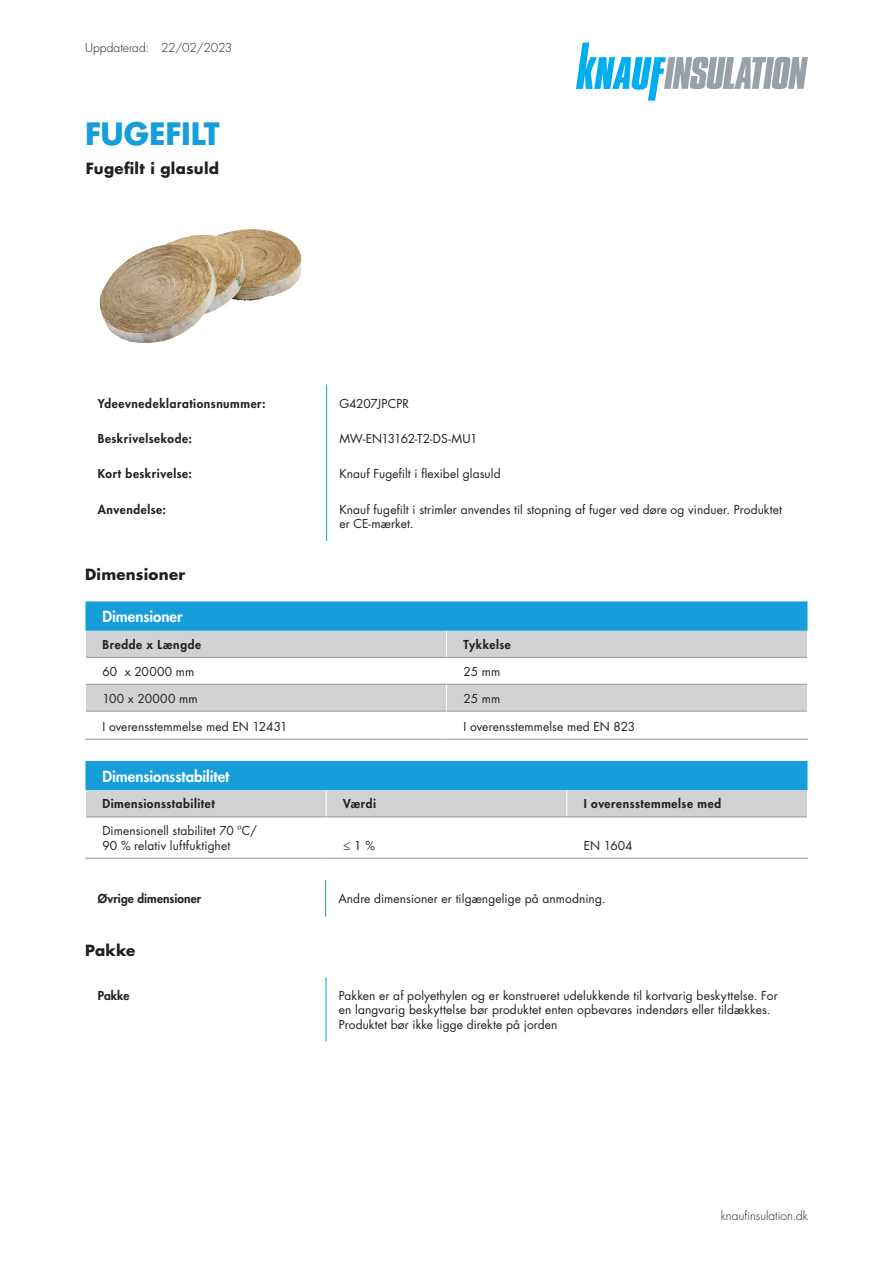
<style>
.page{position:relative;width:893px;height:1263px;background:#fff}
.page>*{position:absolute;margin:0;border:0;box-sizing:border-box;transform-origin:0 0}
.t1{font:700 30px "Futura Std";letter-spacing:-.005em;color:#159eda}
.t2{font:700 15px "Futura Std";letter-spacing:.015em;color:#231f20}
.t3{font:800 15px "Futura Std";letter-spacing:-.005em;color:#fff}
.t4{font:12px/14.4px "Futura Std";letter-spacing:.01em;color:#231f20}
.t5{font:800 12px "Futura Std";letter-spacing:.045em;color:#231f20}
.t6{font:300 12px "Futura Std";color:#231f20}
.t7{font:12px "Futura Std";letter-spacing:-.035em;color:#231f20}
.t8{font:800 12px "Futura Std";letter-spacing:.01em;color:#231f20}
</style>
<div class="page">
<hr style="left:326px;top:385px;width:1px;height:35px;background:#159eda">
<hr style="left:326px;top:420px;width:1px;height:36px;background:#159eda">
<hr style="left:326px;top:456px;width:1px;height:35px;background:#159eda">
<hr style="left:326px;top:491px;width:1px;height:50px;background:#159eda">
<hr style="left:85px;top:739px;width:361px;height:1px;background:#939598">
<hr style="left:446px;top:739px;width:362px;height:1px;background:#939598">
<svg style="left:85px;top:601px;width:723px;height:138px"></svg>
<svg style="left:85px;top:761px;width:723px;height:56px;background:#6eb6d7"></svg>
<hr style="left:85px;top:858px;width:241px;height:1px;background:#939598">
<hr style="left:326px;top:858px;width:241px;height:1px;background:#939598">
<hr style="left:567px;top:858px;width:241px;height:1px;background:#939598">
<hr style="left:326px;top:816px;width:241px;height:1px;background:#939598">
<hr style="left:567px;top:816px;width:240px;height:1px;background:#939598">
<hr style="left:325px;top:880px;width:1px;height:36px;background:#159eda">
<hr style="left:326px;top:977px;width:1px;height:64px;background:#159eda">
<svg style="left:576px;top:43px;width:232px;height:58px"></svg>
<img style="left:99px;top:229px;width:156px;height:111px">
<p class="t6" style="left:85px;top:41px;width:149px">Uppdaterad: 22/02/2023</p>
<h1 class="t1" style="left:85px;top:113px;width:136px">FUGEFILT</h1>
<h2 class="t2" style="left:86px;top:158px;width:135px">Fugefilt i glasuld</h2>
<p class="t5" style="left:98px;top:395px;width:169px">Ydeevnedeklarationsnummer:</p>
<p class="t4" style="left:339px;top:396px;width:71px">G4207JPCPR</p>
<p class="t5" style="left:98px;top:431px;width:96px">Beskrivelsekode:</p>
<p class="t7" style="left:339px;top:431px;width:140px">MW-EN13162-T2-DS-MU1</p>
<p class="t5" style="left:98px;top:466px;width:96px">Kort beskrivelse:</p>
<p class="t4" style="left:339px;top:467px;width:163px">Knauf Fugefilt i flexibel glasuld</p>
<p class="t5" style="left:98px;top:502px;width:70px">Anvendelse:</p>
<p class="t4" style="left:339px;top:502px;width:444px">Knauf fugefilt i strimler anvendes til stopning af fuger ved døre og vinduer. Produktet er CE-mærket.</p>
<h2 class="t2" style="left:85px;top:565px;width:102px">Dimensioner</h2>
<h4 class="t3" style="left:102px;top:607px;width:82px">Dimensioner</h4>
<p class="t5" style="left:102px;top:637px;width:100px">Bredde x Længde</p>
<p class="t5" style="left:463px;top:637px;width:49px">Tykkelse</p>
<p class="t4" style="left:102px;top:664px;width:93px">60 x 20000 mm</p>
<p class="t4" style="left:463px;top:664px;width:38px">25 mm</p>
<p class="t4" style="left:102px;top:691px;width:97px">100 x 20000 mm</p>
<p class="t4" style="left:463px;top:691px;width:38px">25 mm</p>
<p class="t4" style="left:102px;top:719px;width:186px">I overensstemmelse med EN 12431</p>
<p class="t4" style="left:463px;top:719px;width:173px">I overensstemmelse med EN 823</p>
<h4 class="t3" style="left:102px;top:767px;width:128px">Dimensionsstabilitet</h4>
<p class="t5" style="left:102px;top:796px;width:114px">Dimensionsstabilitet</p>
<p class="t5" style="left:343px;top:796px;width:35px">Værdi</p>
<p class="t5" style="left:584px;top:796px;width:139px">I overensstemmelse med</p>
<p class="t4" style="left:102px;top:824px;width:156px">Dimensionell stabilitet 70 ºC/<br>90 % relativ luftfuktighet</p>
<p class="t4" style="left:343px;top:838px;width:33px">≤ 1 %</p>
<p class="t4" style="left:584px;top:838px;width:50px">EN 1604</p>
<p class="t8" style="left:98px;top:890px;width:105px">Øvrige dimensioner</p>
<p class="t4" style="left:338px;top:891px;width:269px">Andre dimensioner er tilgængelige på anmodning.</p>
<h2 class="t2" style="left:85px;top:940px;width:52px">Pakke</h2>
<p class="t5" style="left:98px;top:988px;width:33px">Pakke</p>
<p class="t4" style="left:339px;top:988px;width:440px">Pakken er af polyethylen og er konstrueret udelukkende til kortvarig beskyttelse. For en langvarig beskyttelse bør produktet enten opbevares indendørs eller tildækkes.<br>Produktet bør ikke ligge direkte på jorden</p>
<p class="t6" style="left:721px;top:1209px;width:89px">knaufinsulation.dk</p>
</div>
